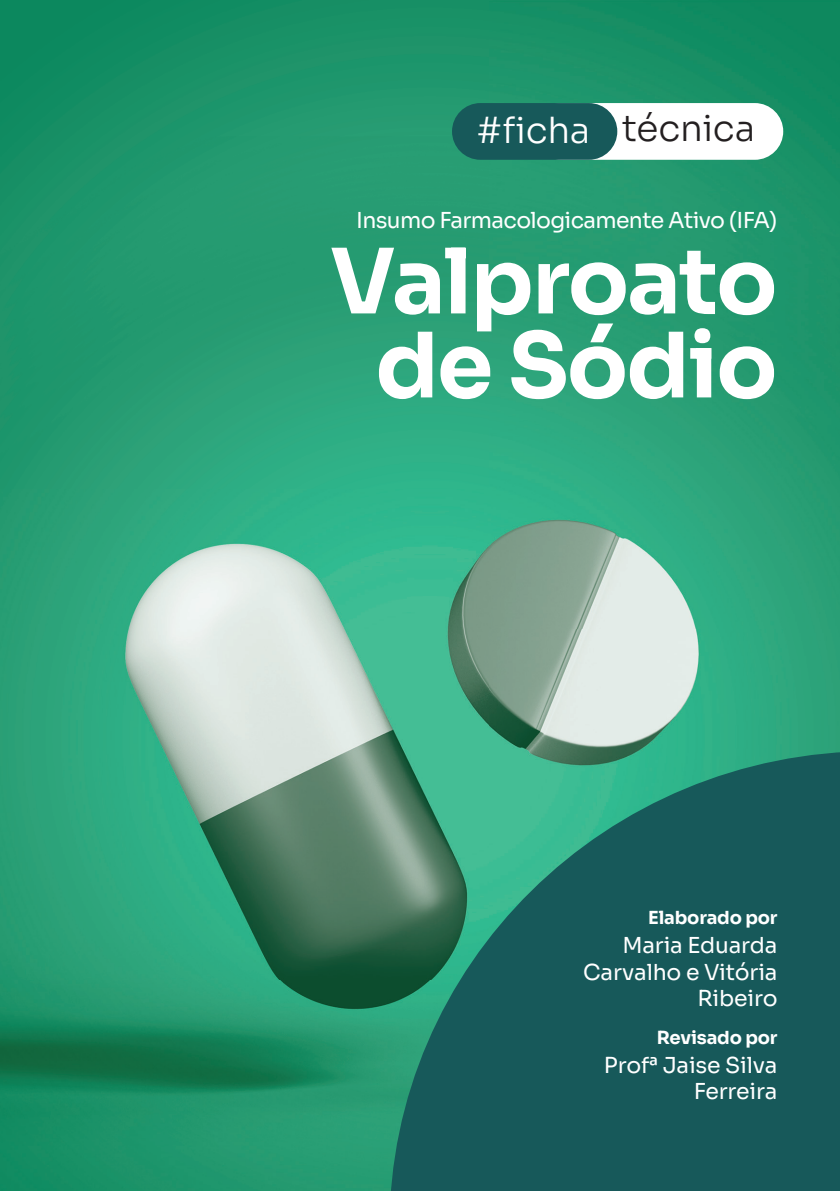
<style>
.page{position:relative;width:840px;height:1191px;background:#fff}
.page>*{position:absolute;margin:0;border:0;box-sizing:border-box;transform-origin:0 0}
.t1{font:700 90px/84px "Sora";letter-spacing:-.02em;color:#fff;text-align:center}
.t2{font:300 36px "Sora";letter-spacing:-.005em;color:#231f20}
.t3{font:300 36px "Sora";color:#fff}
.t4{font:22px/26.4px "Sora";letter-spacing:-.015em;color:#fff;text-align:right}
.t5{font:700 18px "Sora";letter-spacing:-.01em;color:#fff}
</style>
<div class="page">
<img style="left:0;top:0;width:839px;height:1191px">
<div style="left:533px;top:103px;width:249px;height:57px;background:#fff;border-radius:28px"></div>
<div style="left:452px;top:103px;width:165px;height:57px;background:#17595a;border-radius:28px"></div>
<svg style="left:389px;top:751px;width:450px;height:440px;fill:#17595a"></svg>
<h2 class="t3" style="left:477px;top:100px;width:115px">#ficha</h2>
<h2 class="t2" style="left:622px;top:98px;width:134px">técnica</h2>
<p class="t4" style="left:356px;top:205px;width:423px">Insumo Farmacologicamente Ativo (IFA(</p>
<h1 class="t1" style="left:329px;top:231px;width:449px">Valproato de Sódio</h1>
<p class="t5" style="left:647px;top:903px;width:131px">Elaborado por</p>
<p class="t4" style="left:583px;top:930px;width:196px">Maria Eduarda<br>Carvalho e Vitória<br>Ribeiro</p>
<p class="t5" style="left:656px;top:1022px;width:122px">Revisado por</p>
<p class="t4" style="left:603px;top:1049px;width:175px">Profª Jaise Silva<br>Ferreira</p>
</div>
